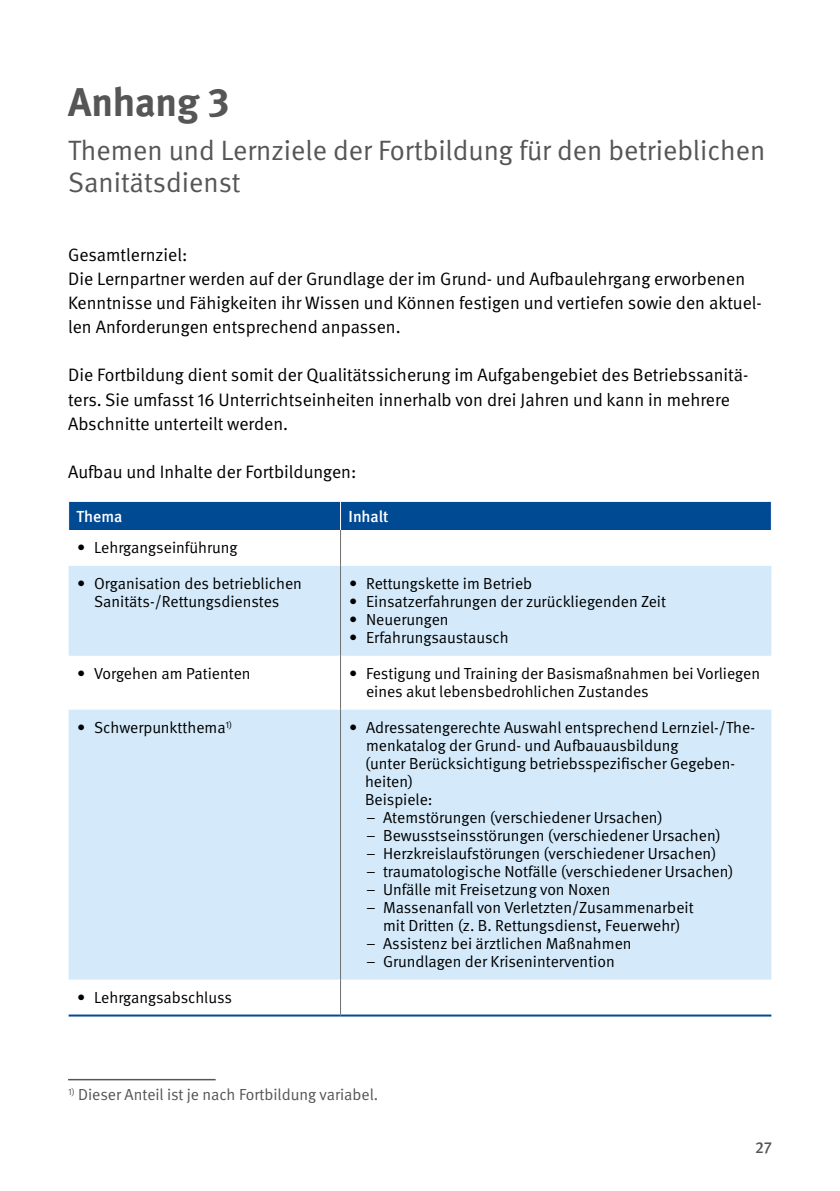
<style>
.page{position:relative;width:840px;height:1191px;background:#fff}
.page>*{position:absolute;margin:0;border:0;box-sizing:border-box;transform-origin:0 0}
.t1{font:700 40px "DGUV Meta";color:#565656}
.t2{font:28px/32px "DGUV Meta";color:#565656}
.t3{font:18px/24.2px "DGUV Meta";color:#000}
.t4{font:16px/18px "DGUV Meta";color:#000;text-align:center}
.t5{font:16px "DGUV Meta";color:#565656}
.t6{font:500 16px "DGUV Meta";color:#fff}
.t7{font:500 16px "DGUV Meta";color:#565656}
.s1{font-style:italic}
</style>
<div class="page">
<svg style="left:69px;top:566px;width:702px;height:413px;fill:#d4eafa"></svg>
<hr style="left:340px;top:530px;width:1px;height:36px;background:#6e7070">
<hr style="left:340px;top:566px;width:1px;height:90px;background:#6e7070">
<hr style="left:340px;top:656px;width:1px;height:53px;background:#6e7070">
<hr style="left:340px;top:709px;width:1px;height:270px;background:#6e7070">
<hr style="left:340px;top:979px;width:1px;height:35px;background:#6e7070">
<hr style="left:69px;top:1014px;width:271px;height:2px;background:#004a93">
<hr style="left:340px;top:1014px;width:431px;height:2px;background:#004a93">
<div style="left:68px;top:502px;width:703px;height:28px;background:#004993"></div>
<hr style="left:68px;top:1079px;width:147px;height:1px;background:#565656">
<h1 class="t1" style="left:68px;top:79px;width:162px">Anhang 3</h1>
<h2 class="t2" style="left:68px;top:135px;width:698px">Themen und Lernziele der Fortbildung für den betrieblichen<br>Sanitätsdienst</h2>
<p class="t3" style="left:68px;top:243px;width:694px">Gesamtlernziel:<br>Die Lernpartner werden auf der Grundlage der im Grund- und Aufbaulehrgang erworbenen Kenntnisse und Fähigkeiten ihr Wissen und Können festigen und vertiefen sowie den aktuel&shy;len Anforderungen entsprechend anpassen.</p>
<p class="t3" style="left:68px;top:363px;width:681px">Die Fortbildung dient somit der Qualitätssicherung im Aufgabengebiet des Betriebssanitä&shy;ters. Sie umfasst 16 Unterrichtseinheiten innerhalb von drei Jahren und kann in mehrere<br>Abschnitte unterteilt werden.</p>
<p class="t3" style="left:68px;top:460px;width:289px">Aufbau und Inhalte der Fortbildungen:</p>
<p class="t6" style="left:77px;top:507px;width:47px">Thema</p>
<p class="t6" style="left:348px;top:507px;width:41px">Inhalt</p>
<p class="t4" style="left:77px;top:539px;width:162px">• Lehrgangseinführung</p>
<p class="t4" style="left:77px;top:575px;width:226px">• Organisation des betrieblichen<br>Sanitäts-/Rettungsdienstes</p>
<p class="t4" style="left:349px;top:575px;width:185px">• Rettungskette im Betrieb</p>
<p class="t4" style="left:349px;top:593px;width:318px">• Einsatzerfahrungen der zurückliegenden Zeit</p>
<p class="t4" style="left:349px;top:611px;width:101px">• Neuerungen</p>
<p class="t4" style="left:349px;top:629px;width:161px">• Erfahrungsaustausch</p>
<p class="t4" style="left:77px;top:665px;width:175px">• Vorgehen am Patienten</p>
<p class="t4" style="left:366px;top:665px;width:395px;text-align:left;text-indent:-17px">• Festigung und Training der Basismaßnahmen bei Vorliegen eines akut lebensbedrohlichen Zustandes</p>
<p class="t4" style="left:77px;top:719px;width:156px">• Schwerpunktthema<sup>1)</sup></p>
<p class="t4" style="left:365px;top:719px;width:391px;text-align:left;text-indent:-16px">• Adressatengerechte Auswahl entsprechend Lernziel-/The&shy;menkatalog der Grund- und Aufbauausbildung<br>(unter Berücksichtigung betriebsspezifischer Gegeben&shy;heiten)<br>Beispiele:</p>
<p class="t4" style="left:366px;top:809px;width:298px"><span class="s1">–</span> Atemstörungen (verschiedener Ursachen)</p>
<p class="t4" style="left:366px;top:827px;width:356px"><span class="s1">–</span> Bewusstseinsstörungen (verschiedener Ursachen)</p>
<p class="t4" style="left:366px;top:845px;width:351px"><span class="s1">–</span> Herzkreislaufstörungen (verschiedener Ursachen)</p>
<p class="t4" style="left:366px;top:863px;width:369px"><span class="s1">–</span> traumatologische Notfälle (verschiedener Ursachen)</p>
<p class="t4" style="left:366px;top:881px;width:246px"><span class="s1">–</span> Unfälle mit Freisetzung von Noxen</p>
<p class="t4" style="left:366px;top:899px;width:329px"><span class="s1">–</span> Massenanfall von Verletzten/Zusammenarbeit mit Dritten (z. B. Rettungsdienst, Feuerwehr)</p>
<p class="t4" style="left:366px;top:935px;width:267px"><span class="s1">–</span> Assistenz bei ärztlichen Maßnahmen</p>
<p class="t4" style="left:366px;top:953px;width:250px"><span class="s1">–</span> Grundlagen der Krisenintervention</p>
<p class="t4" style="left:77px;top:989px;width:156px">• Lehrgangsabschluss</p>
<p class="t5" style="left:68px;top:1085px;width:311px"><sup>1)</sup> Dieser Anteil ist je nach Fortbildung variabel.</p>
<p class="t7" style="left:754px;top:1137px;width:18px">27</p>
</div>
